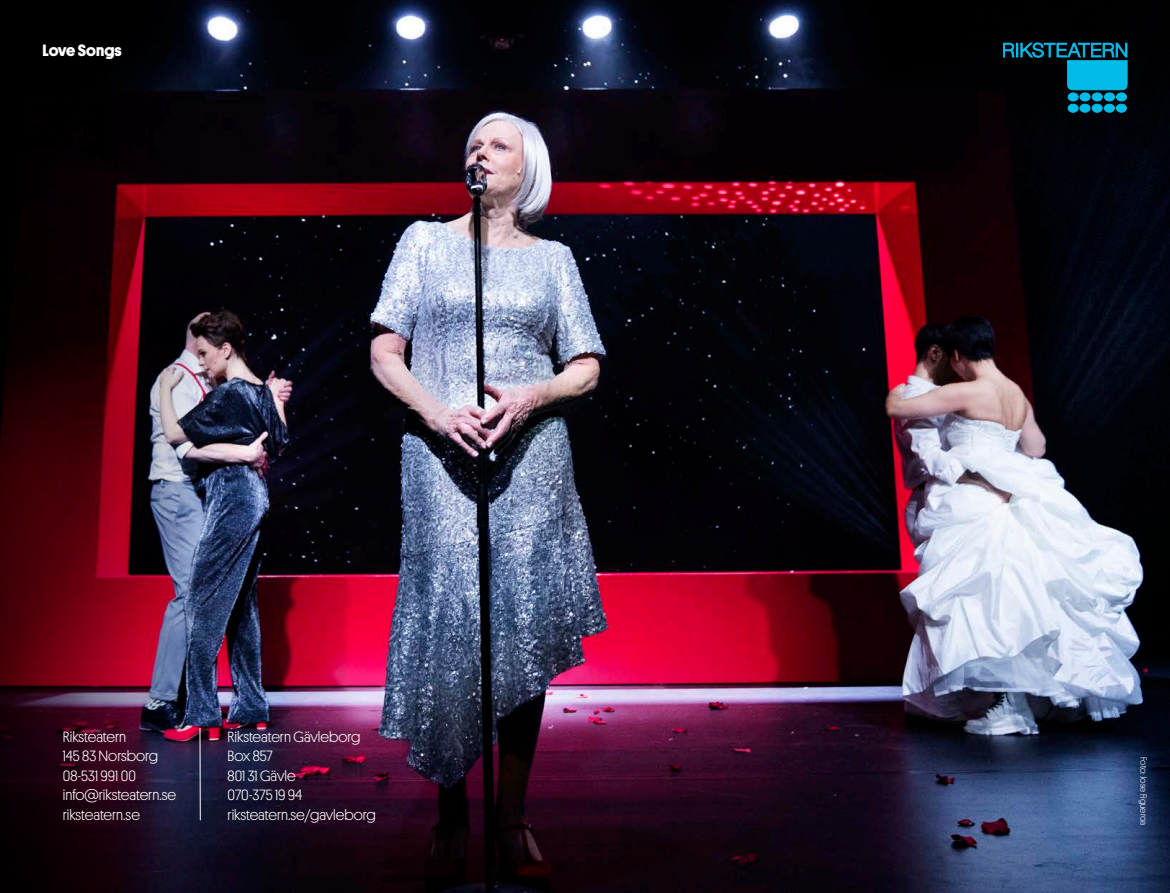
<style>
.page{position:relative;width:1170px;height:893px;background:#fff}
.page>*{position:absolute;margin:0;border:0;box-sizing:border-box;transform-origin:0 0}
.t1{font:700 16.5px "Stage Sans";color:#fff}
.t2{font:15px "Stage Sans";color:#fff}
.t3{font:9px "Stage Sans";color:#fff}
</style>
<div class="page">
<img style="left:205px;top:0;width:964px;height:893px">
<svg style="left:1002px;top:43px;width:125px;height:48px;background:#015266"></svg>
<div style="left:1068px;top:93px;width:10px;height:8px;background:#02bce8;border-radius:50%"></div>
<div style="left:1067px;top:93px;width:11px;height:8px;border:1px solid #02bce8;border-radius:50%"></div>
<div style="left:1079px;top:93px;width:10px;height:8px;background:#02bce8;border-radius:50%"></div>
<div style="left:1079px;top:93px;width:11px;height:8px;border:1px solid #02bce8;border-radius:50%"></div>
<div style="left:1092px;top:93px;width:10px;height:8px;background:#02bce8;border-radius:50%"></div>
<div style="left:1091px;top:93px;width:11px;height:8px;border:1px solid #02bce8;border-radius:50%"></div>
<div style="left:1104px;top:93px;width:10px;height:8px;background:#02bce8;border-radius:50%"></div>
<div style="left:1103px;top:93px;width:11px;height:8px;border:1px solid #02bce8;border-radius:50%"></div>
<div style="left:1067px;top:104px;width:10px;height:8px;background:#02bce8;border-radius:50%"></div>
<div style="left:1067px;top:104px;width:11px;height:9px;border:1px solid #02bce8;border-radius:50%"></div>
<div style="left:1079px;top:104px;width:10px;height:8px;background:#02bce8;border-radius:50%"></div>
<div style="left:1079px;top:104px;width:11px;height:9px;border:1px solid #02bce8;border-radius:50%"></div>
<div style="left:1092px;top:104px;width:10px;height:8px;background:#02bce8;border-radius:50%"></div>
<div style="left:1091px;top:104px;width:11px;height:9px;border:1px solid #02bce8;border-radius:50%"></div>
<div style="left:1104px;top:104px;width:10px;height:8px;background:#02bce8;border-radius:50%"></div>
<div style="left:1103px;top:104px;width:11px;height:9px;border:1px solid #02bce8;border-radius:50%"></div>
<div style="left:1116px;top:93px;width:10px;height:8px;background:#02bce8;border-radius:50%"></div>
<div style="left:1115px;top:93px;width:11px;height:8px;border:1px solid #02bce8;border-radius:50%"></div>
<div style="left:1116px;top:104px;width:10px;height:8px;background:#02bce8;border-radius:50%"></div>
<div style="left:1115px;top:104px;width:11px;height:9px;border:1px solid #02bce8;border-radius:50%"></div>
<svg style="left:0;top:0;width:205px;height:893px;background:#320e1a"></svg>
<hr style="left:199px;top:728px;width:2px;height:92px;background:#fff">
<p class="t1" style="left:43px;top:38px;width:81px">Love Songs</p>
<p class="t2" style="left:63px;top:726px;width:65px">Riksteatern</p>
<p class="t2" style="left:63px;top:745px;width:97px">145 83 Norsborg</p>
<p class="t2" style="left:63px;top:765px;width:75px">08-531 991 00</p>
<p class="t2" style="left:63px;top:784px;width:115px">info@riksteatern.se</p>
<p class="t2" style="left:63px;top:804px;width:79px">riksteatern.se</p>
<p class="t2" style="left:227px;top:726px;width:134px">Riksteatern Gävleborg</p>
<p class="t2" style="left:227px;top:745px;width:47px">Box 857</p>
<p class="t2" style="left:227px;top:765px;width:70px">801 31 Gävle</p>
<p class="t2" style="left:227px;top:784px;width:76px">070-375 19 94</p>
<p class="t2" style="left:227px;top:804px;width:150px">riksteatern.se/gavleborg</p>
<p class="t3" style="left:1149px;top:757px;width:70px;rotate:90deg">Foto: Jose Figueroa</p>
</div>
